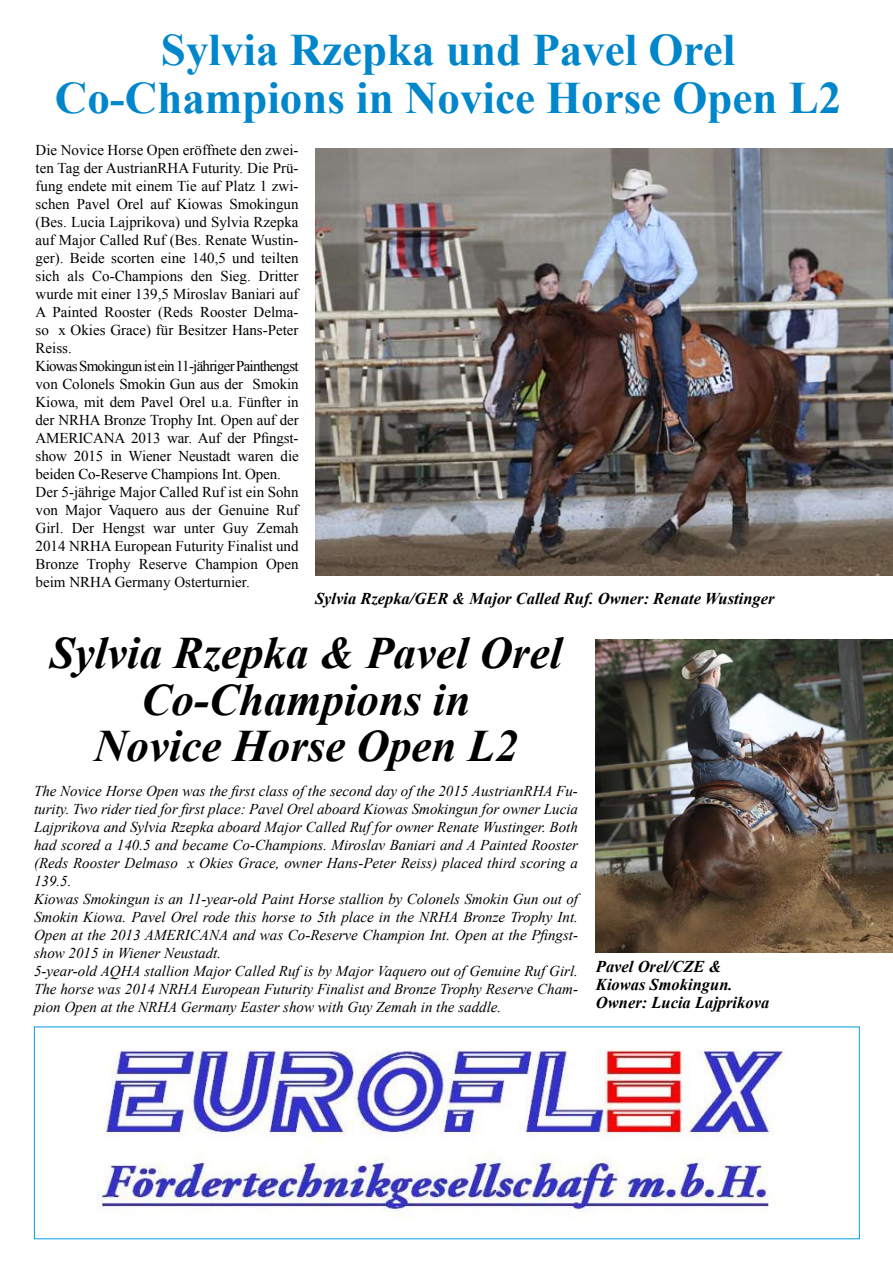
<style>
.page{position:relative;width:893px;height:1263px;background:#fff}
.page>*{position:absolute;margin:0;border:0;box-sizing:border-box;transform-origin:0 0}
.t1{font:700 45px/48px "Times New Roman";color:#0086cb;text-align:center}
.t2{font:italic 700 45px/46.5px "Times New Roman";color:#000;text-align:center}
.t3{font:italic 700 16.5px/18px "Times New Roman";color:#000}
.t4{font:15px/18px "Times New Roman";color:#000}
.t5{font:italic 15px/18px "Times New Roman";color:#000}
</style>
<div class="page">
<img style="left:98px;top:1050px;width:687px;height:169px">
<img style="left:315px;top:148px;width:578px;height:428px">
<img style="left:596px;top:639px;width:297px;height:313px">
<h1 class="t1" style="left:55px;top:24px;width:788px">Sylvia Rzepka und Pavel Orel<br>Co-Champions in Novice Horse Open L2</h1>
<p class="t4" style="left:36px;top:141px;width:265px">Die Novice Horse Open eröffnete den zwei&shy;ten Tag der AustrianRHA Futurity. Die Prü&shy;fung endete mit einem Tie auf Platz 1 zwi&shy;schen Pavel Orel auf Kiowas Smokingun (Bes. Lucia Lajprikova) und Sylvia Rzepka auf Major Called Ruf (Bes. Renate Wustin&shy;ger). Beide scorten eine 140,5 und teilten sich als Co-Champions den Sieg. Dritter wurde mit einer 139,5 Miroslav Baniari auf A Painted Rooster (Reds Rooster Delma&shy;so x Okies Grace) für Besitzer Hans-Peter Reiss.<br>Kiowas Smokingun ist ein 11-jähriger Painthengst von Colonels Smokin Gun aus der Smokin Kiowa, mit dem Pavel Orel u.a. Fünfter in der NRHA Bronze Trophy Int. Open auf der AMERICANA 2013 war. Auf der Pfingst&shy;show 2015 in Wiener Neustadt waren die beiden Co-Reserve Champions Int. Open.<br>Der 5-jährige Major Called Ruf ist ein Sohn von Major Vaquero aus der Genuine Ruf Girl. Der Hengst war unter Guy Zemah 2014 NRHA European Futurity Finalist und Bronze Trophy Reserve Champion Open beim NRHA Germany Osterturnier.</p>
<p class="t3" style="left:315px;top:588px;width:461px">Sylvia Rzepka/GER &amp; Major Called Ruf. Owner: Renate Wustinger</p>
<h1 class="t2" style="left:50px;top:629px;width:514px">Sylvia Rzepka &amp; Pavel Orel<br>Co-Champions in<br>Novice Horse Open L2</h1>
<p class="t5" style="left:34px;top:782px;width:545px">The Novice Horse Open was the first class of the second day of the 2015 AustrianRHA Fu&shy;turity. Two rider tied for first place: Pavel Orel aboard Kiowas Smokingun for owner Lucia Lajprikova and Sylvia Rzepka aboard Major Called Ruf for owner Renate Wustinger. Both had scored a 140.5 and became Co-Champions. Miroslav Baniari and A Painted Rooster (Reds Rooster Delmaso x Okies Grace, owner Hans-Peter Reiss) placed third scoring a 139.5.<br>Kiowas Smokingun is an 11-year-old Paint Horse stallion by Colonels Smokin Gun out of Smokin Kiowa. Pavel Orel rode this horse to 5th place in the NRHA Bronze Trophy Int.<br>Open at the 2013 AMERICANA and was Co-Reserve Champion Int. Open at the Pfingst&shy;show 2015 in Wiener Neustadt.<br>5-year-old AQHA stallion Major Called Ruf is by Major Vaquero out of Genuine Ruf Girl.<br>The horse was 2014 NRHA European Futurity Finalist and Bronze Trophy Reserve Cham&shy;pion Open at the NRHA Germany Easter show with Guy Zemah in the saddle.</p>
<p class="t3" style="left:596px;top:957px;width:175px">Pavel Orel/CZE &amp;<br>Kiowas Smokingun.<br>Owner: Lucia Lajprikova</p>
</div>
